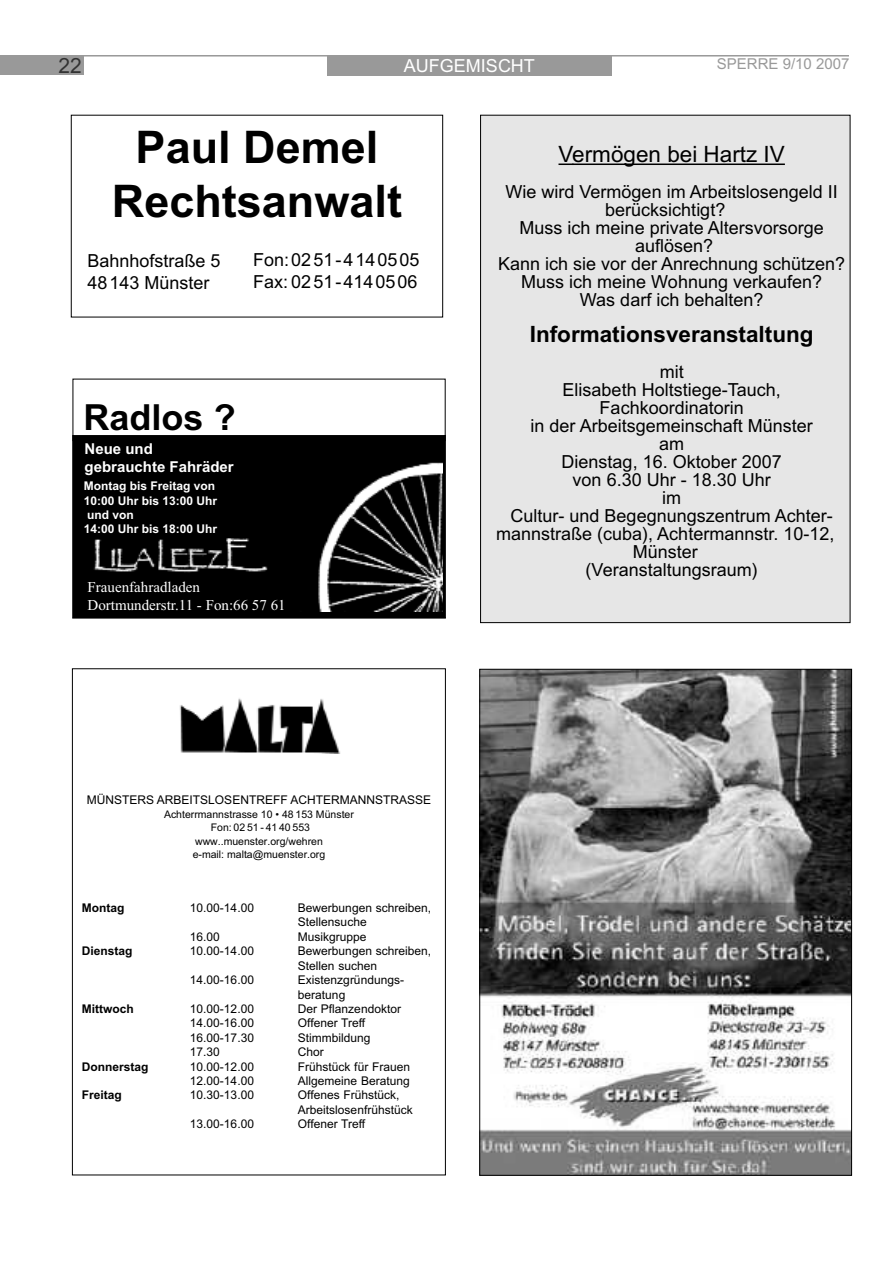
<style>
.page{position:relative;width:893px;height:1263px;background:#fff}
.page>*{position:absolute;margin:0;border:0;box-sizing:border-box;transform-origin:0 0}
.t1{font:700 45px/54px "Arial";color:#000;text-align:center}
.t2{font:700 36px "Arial";color:#000}
.t3{font:700 22.5px "Arial";color:#000}
.t4{font:22.5px "Arial";color:#000}
.t5{font:21px "Arial";color:#333}
.t6{font:18px/21.6px "Arial";color:#000}
.t7{font:18px "Arial";color:#fff}
.t8{font:15px/18px "Times New Roman";color:#fff}
.t9{font:700 15px/18px "Arial";color:#fff}
.t10{font:15px "Arial";color:#999}
.t11{font:12px/14.4px "Arial";color:#000}
.t12{font:700 12px/14.4px "Arial";color:#fff}
.t13{font:700 12px "Arial";color:#000}
.t14{font:10.5px/13.5px "Arial";color:#000;text-align:center}
</style>
<div class="page">
<hr style="left:84px;top:55px;width:255px;height:2px;background:#999">
<hr style="left:609px;top:55px;width:240px;height:2px;background:#999">
<div style="left:0;top:55px;width:84px;height:20px;background:#999"></div>
<div style="left:327px;top:55px;width:285px;height:20px;background:#999"></div>
<img style="left:481px;top:671px;width:369px;height:503px">
<div style="left:481px;top:115px;width:369px;height:508px;background:#e6e6e6"></div>
<svg style="left:558px;top:164px;width:14px;height:1px"></svg>
<hr style="left:572px;top:164px;width:213px;height:1px;background:#000">
<div style="left:73px;top:436px;width:372px;height:182px;background:#000"></div>
<div style="left:72px;top:435px;width:374px;height:183px;border:1px solid #000"></div>
<img style="left:94px;top:462px;width:348px;height:150px">
<div style="left:71px;top:115px;width:372px;height:202px;border:1px solid #000"></div>
<img style="left:179px;top:698px;width:162px;height:56px">
<p class="t5" style="left:58px;top:53px;width:25px">22</p>
<p class="t7" style="left:404px;top:55px;width:133px">AUFGEMISCHT</p>
<p class="t10" style="left:717px;top:56px;width:134px">SPERRE 9/10 2007</p>
<h1 class="t1" style="left:112px;top:121px;width:292px">Paul Demel<br>Rechtsanwalt</h1>
<p class="t6" style="left:87px;top:250px;width:135px">Bahnhofstraße 5<br>48143 Münster</p>
<p class="t6" style="left:253px;top:249px;width:168px">Fon:0251-4140505<br>Fax: 0251-4140506</p>
<h2 class="t2" style="left:84px;top:397px;width:154px">Radlos ?</h2>
<p class="t9" style="left:85px;top:440px;width:151px">Neue und gebrauchte Fahräder</p>
<p class="t12" style="left:84px;top:479px;width:135px">Montag bis Freitag von<br>10:00 Uhr bis 13:00 Uhr und von<br>14:00 Uhr bis 18:00 Uhr</p>
<p class="t8" style="left:88px;top:578px;width:200px">Frauenfahradladen<br>Dortmunderstr.11 - Fon:66 57 61</p>
<p class="t4" style="left:558px;top:141px;width:228px">Vermögen bei Hartz IV</p>
<p class="t6" style="left:506px;top:181px;width:334px">Wie wird Vermögen im Arbeitslosengeld II</p>
<p class="t6" style="left:605px;top:199px;width:122px">berücksichtigt?</p>
<p class="t6" style="left:520px;top:217px;width:306px">Muss ich meine private Altersvorsorge</p>
<p class="t6" style="left:635px;top:235px;width:80px">auflösen?</p>
<p class="t6" style="left:498px;top:253px;width:349px">Kann ich sie vor der Anrechnung schützen?</p>
<p class="t6" style="left:521px;top:271px;width:302px">Muss ich meine Wohnung verkaufen?</p>
<p class="t6" style="left:580px;top:289px;width:185px">Was darf ich behalten?</p>
<p class="t3" style="left:530px;top:321px;width:285px">Informationsveranstaltung</p>
<p class="t6" style="left:660px;top:361px;width:25px">mit</p>
<p class="t6" style="left:563px;top:379px;width:220px">Elisabeth Holtstiege-Tauch,</p>
<p class="t6" style="left:600px;top:397px;width:146px">Fachkoordinatorin</p>
<p class="t6" style="left:531px;top:415px;width:284px">in der Arbeitsgemeinschaft Münster</p>
<p class="t6" style="left:659px;top:433px;width:27px">am</p>
<p class="t6" style="left:562px;top:451px;width:222px">Dienstag, 16. Oktober 2007</p>
<p class="t6" style="left:573px;top:469px;width:200px">von 6.30 Uhr - 18.30 Uhr</p>
<p class="t6" style="left:662px;top:487px;width:20px">im</p>
<p class="t6" style="left:511px;top:505px;width:324px">Cultur- und Begegnungszentrum Achter-</p>
<p class="t6" style="left:496px;top:523px;width:340px">mannstraße (cuba), Achtermannstr. 10-12,</p>
<p class="t6" style="left:633px;top:541px;width:67px">Münster</p>
<p class="t6" style="left:586px;top:559px;width:174px">(Veranstaltungsraum)</p>
<p class="t11" style="left:87px;top:793px;width:346px">MÜNSTERS ARBEITSLOSENTREFF ACHTERMANNSTRASSE</p>
<p class="t14" style="left:164px;top:807px;width:191px">Achterrmannstrasse 10 • 48 153 Münster<br>Fon: 02 51 - 41 40 553 www..muenster.org/wehren<br>e-mail: malta@muenster.org</p>
<p class="t13" style="left:82px;top:901px;width:44px">Montag</p>
<p class="t11" style="left:190px;top:901px;width:66px">10.00-14.00</p>
<p class="t11" style="left:298px;top:901px;width:135px">Bewerbungen schreiben,<br>Stellensuche</p>
<p class="t11" style="left:190px;top:929px;width:32px">16.00</p>
<p class="t11" style="left:298px;top:929px;width:70px">Musikgruppe</p>
<p class="t13" style="left:82px;top:944px;width:52px">Dienstag</p>
<p class="t11" style="left:190px;top:944px;width:66px">10.00-14.00</p>
<p class="t11" style="left:298px;top:944px;width:135px">Bewerbungen schreiben,<br>Stellen suchen</p>
<p class="t11" style="left:190px;top:973px;width:66px">14.00-16.00</p>
<p class="t11" style="left:298px;top:973px;width:108px">Existenzgründungs&shy;beratung</p>
<p class="t13" style="left:82px;top:1002px;width:53px">Mittwoch</p>
<p class="t11" style="left:190px;top:1001px;width:66px">10.00-12.00</p>
<p class="t11" style="left:298px;top:1001px;width:105px">Der Pflanzendoktor</p>
<p class="t11" style="left:190px;top:1016px;width:66px">14.00-16.00</p>
<p class="t11" style="left:298px;top:1016px;width:69px">Offener Treff</p>
<p class="t11" style="left:190px;top:1030px;width:66px">16.00-17.30</p>
<p class="t11" style="left:298px;top:1030px;width:74px">Stimmbildung</p>
<p class="t11" style="left:190px;top:1045px;width:32px">17.30</p>
<p class="t11" style="left:298px;top:1045px;width:28px">Chor</p>
<p class="t13" style="left:82px;top:1059px;width:68px">Donnerstag</p>
<p class="t11" style="left:190px;top:1059px;width:66px">10.00-12.00</p>
<p class="t11" style="left:298px;top:1059px;width:114px">Frühstück für Frauen</p>
<p class="t11" style="left:190px;top:1073px;width:66px">12.00-14.00</p>
<p class="t11" style="left:298px;top:1073px;width:113px">Allgemeine Beratung</p>
<p class="t13" style="left:82px;top:1088px;width:42px">Freitag</p>
<p class="t11" style="left:190px;top:1088px;width:66px">10.30-13.00</p>
<p class="t11" style="left:298px;top:1088px;width:116px">Offenes Frühstück,<br>Arbeitslosenfrühstück</p>
<p class="t11" style="left:190px;top:1117px;width:66px">13.00-16.00</p>
<p class="t11" style="left:298px;top:1117px;width:69px">Offener Treff</p>
</div>
